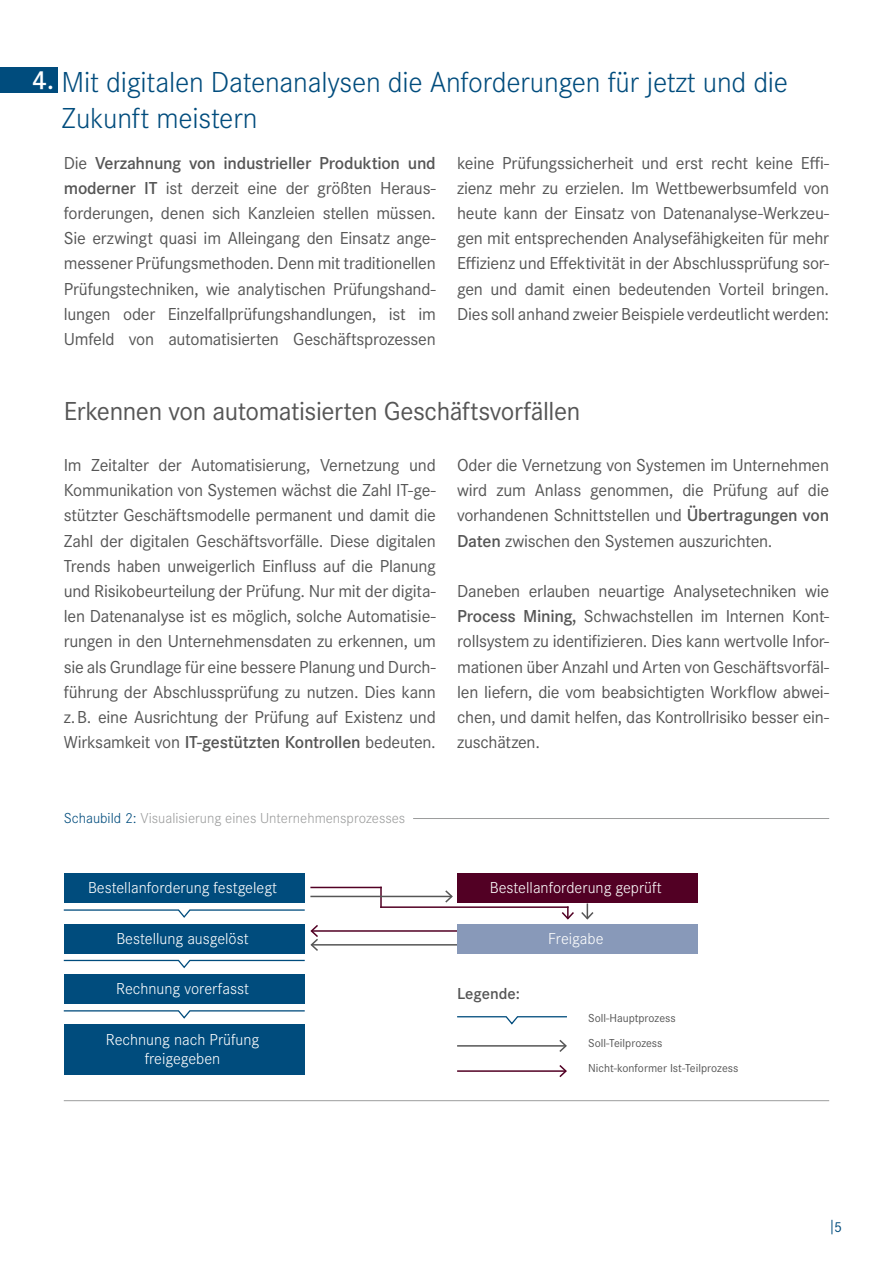
<style>
.page{position:relative;width:893px;height:1263px;background:#fff}
.page>*{position:absolute;margin:0;border:0;box-sizing:border-box;transform-origin:0 0}
.t1{font:300 30px/36px "Corporate S";letter-spacing:-.01em;color:#004c7d}
.t2{font:27px "Corporate S";letter-spacing:-.015em;color:#565656}
.t3{font:600 27px "Corporate S";color:#fff}
.t4{font:18px/25.2px "Corporate S";letter-spacing:-.015em;color:#565656;text-align:justify}
.t5{font:300 16.5px/19.5px "Corporate S";color:#fff;text-align:center}
.t6{font:600 16.5px "Corporate S";color:#565656}
.t7{font:300 15px "Corporate S";color:#9c9d9d}
.t8{font:15px "Corporate S";color:#004c7d}
.t9{font:12px/25.2px "Corporate S";color:#565656}
.s1{font-weight:600}
.s2{color:#004c7d}
</style>
<div class="page">
<svg style="left:832px;top:1220px;width:1px;height:14px"></svg>
<hr style="left:311px;top:944px;width:151px;height:1px;background:#565656">
<hr style="left:310px;top:887px;width:72px;height:1px;background:#520024">
<hr style="left:380px;top:906px;width:188px;height:2px;background:#520024">
<hr style="left:380px;top:887px;width:2px;height:21px;background:#520024">
<hr style="left:311px;top:930px;width:150px;height:2px;background:#520024">
<div style="left:0;top:68px;width:57px;height:25px;background:#004c7d"></div>
<div style="left:64px;top:873px;width:241px;height:30px;background:#004c7d"></div>
<div style="left:457px;top:873px;width:241px;height:30px;background:#520024"></div>
<div style="left:64px;top:924px;width:241px;height:30px;background:#004c7d"></div>
<div style="left:457px;top:924px;width:241px;height:30px;background:#8899b9"></div>
<div style="left:64px;top:974px;width:241px;height:30px;background:#004c7d"></div>
<div style="left:64px;top:1025px;width:241px;height:50px;background:#004c7d"></div>
<hr style="left:413px;top:818px;width:416px;height:1px;background:#9c9d9d">
<svg style="left:63px;top:909px;width:257px;height:42px"></svg>
<svg style="left:457px;top:1016px;width:110px;height:9px"></svg>
<svg style="left:63px;top:959px;width:242px;height:10px"></svg>
<svg style="left:63px;top:1010px;width:242px;height:9px"></svg>
<hr style="left:457px;top:1045px;width:109px;height:2px;background:#565656">
<svg style="left:558px;top:1039px;width:9px;height:13px"></svg>
<hr style="left:310px;top:896px;width:142px;height:1px;background:#565656">
<svg style="left:444px;top:890px;width:9px;height:13px"></svg>
<svg style="left:560px;top:903px;width:34px;height:17px"></svg>
<hr style="left:457px;top:1070px;width:109px;height:2px;background:#520024">
<svg style="left:558px;top:1065px;width:9px;height:13px"></svg>
<hr style="left:64px;top:1100px;width:765px;height:1px;background:#9c9d9d">
<h2 class="t3" style="left:32px;top:65px;width:23px">4.</h2>
<h1 class="t1" style="left:62px;top:65px;width:728px">Mit digitalen Datenanalysen die Anforderungen für jetzt und die<br>Zukunft meistern</h1>
<p class="t4" style="left:64px;top:150px;width:374px">Die <span class="s1">Verzahnung von industrieller Produktion und moderner IT</span> ist derzeit eine der größten Heraus&shy;forderungen, denen sich Kanzleien stellen müssen.<br>Sie erzwingt quasi im Alleingang den Einsatz ange&shy;messener Prüfungsmethoden. Denn mit traditionellen Prüfungstechniken, wie analytischen Prüfungshand&shy;lungen oder Einzelfallprüfungshandlungen, ist im Umfeld von automatisierten Geschäftsprozessen</p>
<p class="t4" style="left:457px;top:150px;width:374px">keine Prüfungssicherheit und erst recht keine Effi&shy;zienz mehr zu erzielen. Im Wettbewerbsumfeld von heute kann der Einsatz von Datenanalyse-Werkzeu&shy;gen mit entsprechenden Analysefähigkeiten für mehr Effizienz und Effektivität in der Abschlussprüfung sor&shy;gen und damit einen bedeutenden Vorteil bringen.<br>Dies soll anhand zweier Beispiele verdeutlicht werden:</p>
<h2 class="t2" style="left:64px;top:395px;width:518px">Erkennen von automatisierten Geschäftsvorfällen</h2>
<p class="t4" style="left:64px;top:452px;width:374px">Im Zeitalter der Automatisierung, Vernetzung und Kommunikation von Systemen wächst die Zahl IT-ge&shy;stützter Geschäftsmodelle permanent und damit die Zahl der digitalen Geschäftsvorfälle. Diese digitalen Trends haben unweigerlich Einfluss auf die Planung und Risikobeurteilung der Prüfung. Nur mit der digita&shy;len Datenanalyse ist es möglich, solche Automatisie&shy;rungen in den Unternehmensdaten zu erkennen, um sie als Grundlage für eine bessere Planung und Durch&shy;führung der Abschlussprüfung zu nutzen. Dies kann z.B. eine Ausrichtung der Prüfung auf Existenz und Wirksamkeit von <span class="s1">IT-gestützten Kontrollen</span> bedeuten.</p>
<p class="t4" style="left:457px;top:452px;width:374px">Oder die Vernetzung von Systemen im Unternehmen wird zum Anlass genommen, die Prüfung auf die vorhandenen Schnittstellen und <span class="s1">Übertragungen von Daten</span> zwischen den Systemen auszurichten.</p>
<p class="t4" style="left:457px;top:578px;width:374px">Daneben erlauben neuartige Analysetechniken wie <span class="s1">Process Mining,</span> Schwachstellen im Internen Kont&shy;rollsystem zu identifizieren. Dies kann wertvolle Infor&shy;mationen über Anzahl und Arten von Geschäftsvorfäl&shy;len liefern, die vom beabsichtigten Workflow abwei&shy;chen, und damit helfen, das Kontrollrisiko besser ein&shy;zuschätzen.</p>
<p class="t7" style="left:64px;top:810px;width:343px"><span class="s2">Schaubild 2:</span> Visualisierung eines Unternehmensprozesses</p>
<p class="t5" style="left:88px;top:878px;width:190px">Bestellanforderung festgelegt</p>
<p class="t5" style="left:490px;top:878px;width:173px">Bestellanforderung geprüft</p>
<p class="t5" style="left:116px;top:929px;width:134px">Bestellung ausgelöst</p>
<p class="t5" style="left:548px;top:929px;width:57px">Freigabe</p>
<p class="t5" style="left:116px;top:979px;width:134px">Rechnung vorerfasst</p>
<p class="t5" style="left:106px;top:1030px;width:155px">Rechnung nach Prüfung freigegeben</p>
<p class="t6" style="left:457px;top:984px;width:64px">Legende:</p>
<p class="t9" style="left:588px;top:1005px;width:89px">Soll-Hauptprozess</p>
<p class="t9" style="left:588px;top:1031px;width:152px">Soll-Teilprozess<br>Nicht-konformer Ist-Teilprozess</p>
<p class="t8" style="left:834px;top:1218px;width:9px">5</p>
</div>
